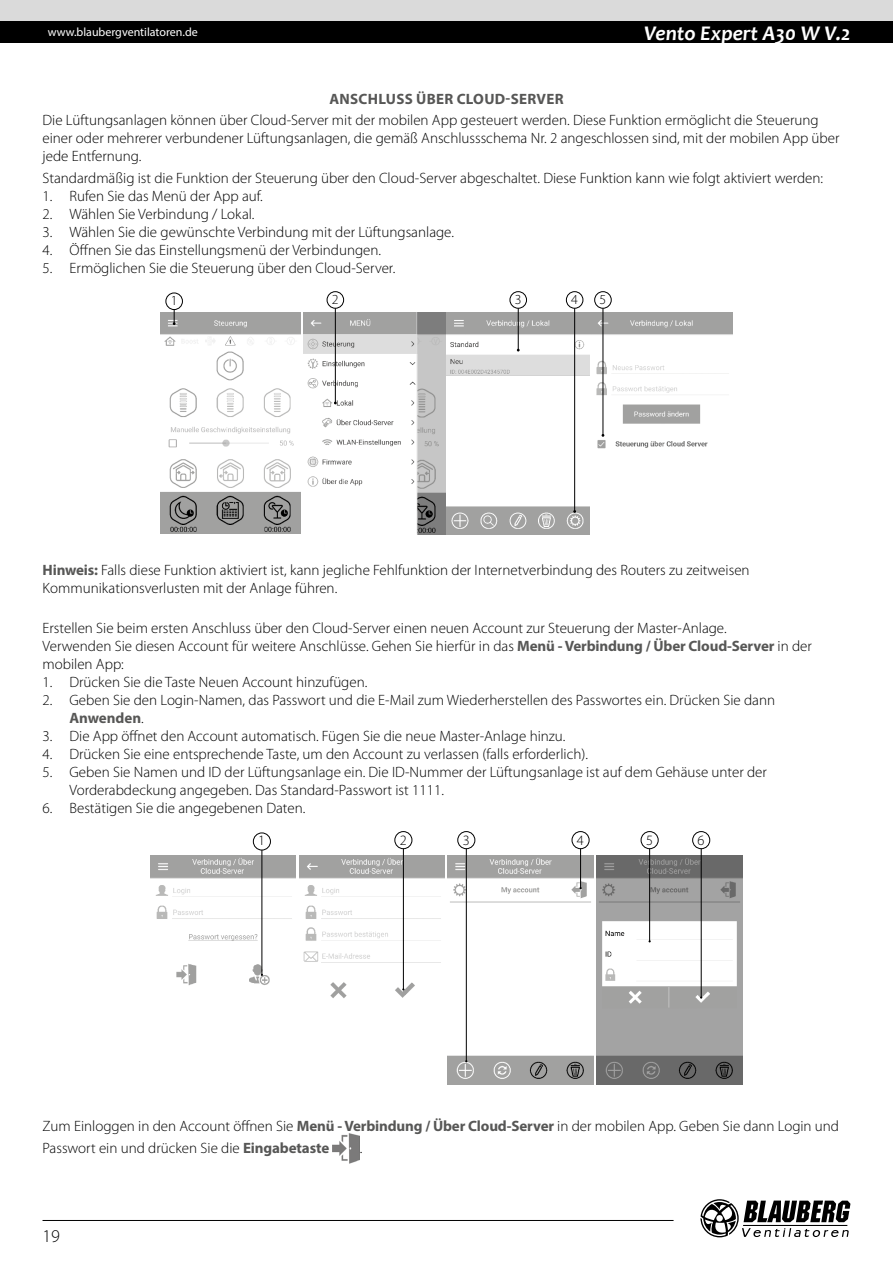
<style>
.page{position:relative;width:893px;height:1263px;background:#fff}
.page>*{position:absolute;margin:0;border:0;box-sizing:border-box;transform-origin:0 0}
.t1{font:italic 700 21px "Candara";color:#fff}
.t2{font:300 18px "Myriad Pro";color:#000}
.t3{font:300 15px/18px "Myriad Pro";color:#000}
.t4{font:700 15px "Myriad Pro";letter-spacing:.02em;color:#575756}
.t5{font:300 14.25px "Myriad Pro";color:#000}
.t6{font:300 13.8px "Myriad Pro";color:#000}
.t7{font:12px "Myriad Pro";color:#fff}
.s1{font-weight:700;color:#575756}
</style>
<div class="page">
<img style="left:160px;top:312px;width:141px;height:222px">
<img style="left:303px;top:312px;width:142px;height:222px">
<img style="left:447px;top:312px;width:286px;height:222px">
<div style="left:166px;top:293px;width:17px;height:17px;border:1px solid #000;border-radius:50%"></div>
<svg style="left:173px;top:310px;width:3px;height:15px"></svg>
<div style="left:327px;top:291px;width:17px;height:17px;border:1px solid #000;border-radius:50%"></div>
<hr style="left:335px;top:308px;width:1px;height:95px;background:#000">
<div style="left:510px;top:291px;width:17px;height:17px;border:1px solid #000;border-radius:50%"></div>
<hr style="left:518px;top:308px;width:1px;height:42px;background:#000">
<div style="left:594px;top:291px;width:17px;height:17px;border:1px solid #000;border-radius:50%"></div>
<hr style="left:603px;top:308px;width:1px;height:127px;background:#000">
<div style="left:566px;top:291px;width:17px;height:17px;border:1px solid #000;border-radius:50%"></div>
<hr style="left:574px;top:308px;width:1px;height:203px;background:#000">
<img style="left:596px;top:855px;width:146px;height:229px">
<img style="left:448px;top:855px;width:146px;height:229px">
<img style="left:299px;top:855px;width:146px;height:143px">
<img style="left:151px;top:855px;width:145px;height:130px">
<div style="left:253px;top:833px;width:18px;height:17px;border:1px solid #000;border-radius:50%"></div>
<hr style="left:262px;top:850px;width:1px;height:125px;background:#000">
<div style="left:395px;top:831px;width:17px;height:18px;border:1px solid #000;border-radius:50%"></div>
<hr style="left:403px;top:849px;width:1px;height:140px;background:#000">
<div style="left:458px;top:831px;width:17px;height:18px;border:1px solid #000;border-radius:50%"></div>
<hr style="left:466px;top:849px;width:1px;height:212px;background:#000">
<div style="left:572px;top:831px;width:17px;height:18px;border:1px solid #000;border-radius:50%"></div>
<hr style="left:580px;top:849px;width:1px;height:39px;background:#000">
<div style="left:641px;top:831px;width:17px;height:18px;border:1px solid #000;border-radius:50%"></div>
<hr style="left:649px;top:849px;width:1px;height:92px;background:#000">
<div style="left:692px;top:831px;width:18px;height:18px;border:1px solid #000;border-radius:50%"></div>
<hr style="left:701px;top:849px;width:1px;height:148px;background:#000">
<img style="left:332px;top:1134px;width:28px;height:29px">
<div style="left:0;top:0;width:893px;height:21px;background:#dadada"></div>
<div style="left:0;top:21px;width:893px;height:22px;background:#000"></div>
<svg style="left:700px;top:1199px;width:150px;height:38px"></svg>
<hr style="left:43px;top:1220px;width:631px;height:1px;background:#000">
<p class="t7" style="left:48px;top:25px;width:152px">www.blaubergventilatoren.de</p>
<h1 class="t1" style="left:644px;top:20px;width:208px">Vento Expert A30 W V.2</h1>
<p class="t4" style="left:329px;top:90px;width:236px">ANSCHLUSS ÜBER CLOUD-SERVER</p>
<p class="t3" style="left:43px;top:111px;width:798px">Die Lüftungsanlagen können über Cloud-Server mit der mobilen App gesteuert werden. Diese Funktion ermöglicht die Steuerung einer oder mehrerer verbundener Lüftungsanlagen, die gemäß Anschlussschema Nr. 2 angeschlossen sind, mit der mobilen App über jede Entfernung.</p>
<p class="t3" style="left:43px;top:169px;width:782px">Standardmäßig ist die Funktion der Steuerung über den Cloud-Server abgeschaltet. Diese Funktion kann wie folgt aktiviert werden:</p>
<p class="t3" style="left:43px;top:187px;width:222px">1. Rufen Sie das Menü der App auf.</p>
<p class="t3" style="left:43px;top:205px;width:213px">2. Wählen Sie Verbindung / Lokal.</p>
<p class="t3" style="left:43px;top:223px;width:413px">3. Wählen Sie die gewünschte Verbindung mit der Lüftungsanlage.</p>
<p class="t3" style="left:43px;top:241px;width:340px">4. Öffnen Sie das Einstellungsmenü der Verbindungen.</p>
<p class="t3" style="left:43px;top:259px;width:354px">5. Ermöglichen Sie die Steuerung über den Cloud-Server.</p>
<p class="t6" style="left:171px;top:293px;width:8px">1</p>
<p class="t6" style="left:332px;top:292px;width:8px">2</p>
<p class="t6" style="left:515px;top:292px;width:8px">3</p>
<p class="t6" style="left:571px;top:292px;width:8px">4</p>
<p class="t6" style="left:600px;top:292px;width:8px">5</p>
<p class="t3" style="left:43px;top:561px;width:709px"><span class="s1">Hinweis:</span> Falls diese Funktion aktiviert ist, kann jegliche Fehlfunktion der Internetverbindung des Routers zu zeitweisen<br>Kommunikationsverlusten mit der Anlage führen.</p>
<p class="t3" style="left:43px;top:619px;width:771px">Erstellen Sie beim ersten Anschluss über den Cloud-Server einen neuen Account zur Steuerung der Master-Anlage.<br>Verwenden Sie diesen Account für weitere Anschlüsse. Gehen Sie hierfür in das <span class="s1">Menü - Verbindung / Über Cloud-Server</span> in der mobilen App:</p>
<p class="t3" style="left:43px;top:673px;width:326px">1. Drücken Sie die Taste Neuen Account hinzufügen.</p>
<p class="t3" style="left:70px;top:691px;width:707px;text-indent:-27px">2. Geben Sie den Login-Namen, das Passwort und die E-Mail zum Wiederherstellen des Passwortes ein. Drücken Sie dann<br><span class="s1">Anwenden</span>.</p>
<p class="t3" style="left:43px;top:727px;width:524px">3. Die App öffnet den Account automatisch. Fügen Sie die neue Master-Anlage hinzu.</p>
<p class="t3" style="left:43px;top:745px;width:547px">4. Drücken Sie eine entsprechende Taste, um den Account zu verlassen (falls erforderlich).</p>
<p class="t3" style="left:70px;top:763px;width:699px;text-indent:-27px">5. Geben Sie Namen und ID der Lüftungsanlage ein. Die ID-Nummer der Lüftungsanlage ist auf dem Gehäuse unter der<br>Vorderabdeckung angegeben. Das Standard-Passwort ist 1111.</p>
<p class="t3" style="left:43px;top:799px;width:264px">6. Bestätigen Sie die angegebenen Daten.</p>
<p class="t5" style="left:258px;top:832px;width:8px">1</p>
<p class="t5" style="left:400px;top:832px;width:8px">2</p>
<p class="t5" style="left:463px;top:832px;width:8px">3</p>
<p class="t5" style="left:577px;top:832px;width:8px">4</p>
<p class="t5" style="left:646px;top:832px;width:8px">5</p>
<p class="t5" style="left:698px;top:832px;width:8px">6</p>
<p class="t3" style="left:43px;top:1115px;width:798px;line-height:22.2px">Zum Einloggen in den Account öffnen Sie <span class="s1">Menü - Verbindung / Über Cloud-Server</span> in der mobilen App. Geben Sie dann Login und<br>Passwort ein und drücken Sie die <span class="s1">Eingabetaste</span></p>
<p class="t3" style="left:360px;top:1139px;width:4px">.</p>
<p class="t2" style="left:43px;top:1226px;width:19px">19</p>
</div>
